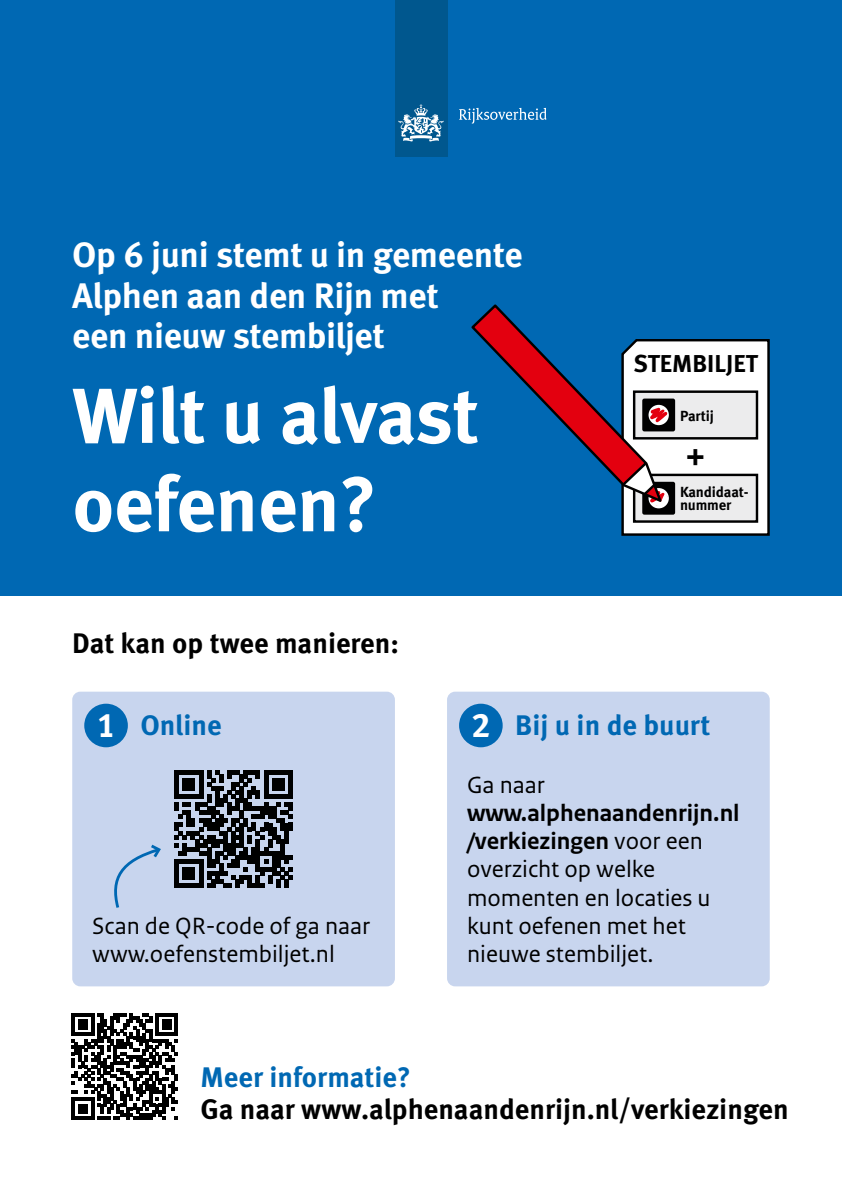
<style>
.page{position:relative;width:842px;height:1191px;background:#fff}
.page>*{position:absolute;margin:0;border:0;box-sizing:border-box;transform-origin:0 0}
.Titel{font:700 77.8px/88.4px "Meta Pro";letter-spacing:-.015em;color:#fff}
.Titel-2{font:700 35.3px/40.3px "Meta Pro";letter-spacing:-.01em;color:#fff}
.H1_Kop_wit{font:700 34.1px "Meta Pro";color:#fff}
.Titel-3{font:700 29.3px "Meta Pro";color:#000}
.Brood_groot{font:700 28.3px "Meta Pro";color:#000}
.Brood_groot-2{font:700 28.3px "Meta Pro";color:#0068b3}
.Brood_groot-3{font:24.7px/28.3px "Rijksoverheid Sans Text";color:#000}
.Titel-4{font:700 24.4px "Meta Pro";color:#000}
.Titel-5{font:700 14.6px "Meta Pro";letter-spacing:-.01em;color:#000}
.s1{font-weight:700}
</style>
<div class="page">
<div style="left:0;top:0;width:842px;height:595px;background:#0068b3"></div>
<div style="left:395px;top:0;width:52px;height:156px;background:#00578e"></div>
<svg style="left:398px;top:104px;width:46px;height:38px"></svg>
<svg style="left:459px;top:108px;width:88px;height:16px"></svg>
<div style="left:72px;top:691px;width:323px;height:295px;background:#c8d5ee;border-radius:8px"></div>
<div style="left:447px;top:691px;width:323px;height:295px;background:#c8d5ee;border-radius:8px"></div>
<svg style="left:175px;top:770px;width:117px;height:118px"></svg>
<div style="left:84px;top:703px;width:44px;height:44px;background:#0068b3;border-radius:50%"></div>
<div style="left:459px;top:703px;width:44px;height:44px;background:#0068b3;border-radius:50%"></div>
<svg style="left:114px;top:844px;width:47px;height:64px"></svg>
<svg style="left:471px;top:304px;width:299px;height:232px"></svg>
<svg style="left:72px;top:1013px;width:106px;height:106px"></svg>
<p class="Titel-2" style="left:72px;top:232px;width:452px">Op 6 juni stemt u in gemeente<br>Alphen aan den Rijn met<br>een nieuw stembiljet</p>
<p class="Titel" style="left:72px;top:367px;width:408px">Wilt u alvast oefenen?</p>
<p class="Brood_groot" style="left:72px;top:621px;width:328px">Dat kan op twee manieren:</p>
<p class="Titel-4" style="left:633px;top:344px;width:126px">STEMBILJET</p>
<p class="Titel-5" style="left:680px;top:404px;width:36px">Partij</p>
<p class="Titel-3" style="left:686px;top:432px;width:20px">+</p>
<p class="Titel-5" style="left:680px;top:481px;width:70px">Kandidaat-</p>
<p class="Titel-5" style="left:680px;top:494px;width:53px">nummer</p>
<h1 class="H1_Kop_wit" style="left:97px;top:698px;width:21px">1</h1>
<p class="Brood_groot-2" style="left:140px;top:703px;width:83px">Online</p>
<h1 class="H1_Kop_wit" style="left:472px;top:698px;width:21px">2</h1>
<p class="Brood_groot-2" style="left:515px;top:703px;width:197px">Bij u in de buurt</p>
<p class="Brood_groot-3" style="left:92px;top:912px;width:280px">Scan de QR-code of ga naar www.oefenstembiljet.nl</p>
<p class="Brood_groot-3" style="left:467px;top:770px;width:274px">Ga naar <span class="s1">www.alphenaandenrijn.nl /verkiezingen</span> voor een overzicht op welke momenten en locaties u kunt oefenen met het nieuwe stembiljet.</p>
<p class="Brood_groot-2" style="left:200px;top:1055px;width:212px">Meer informatie?</p>
<p class="Brood_groot" style="left:200px;top:1086px;width:590px">Ga naar www.alphenaandenrijn.nl/verkiezingen</p>
</div>
